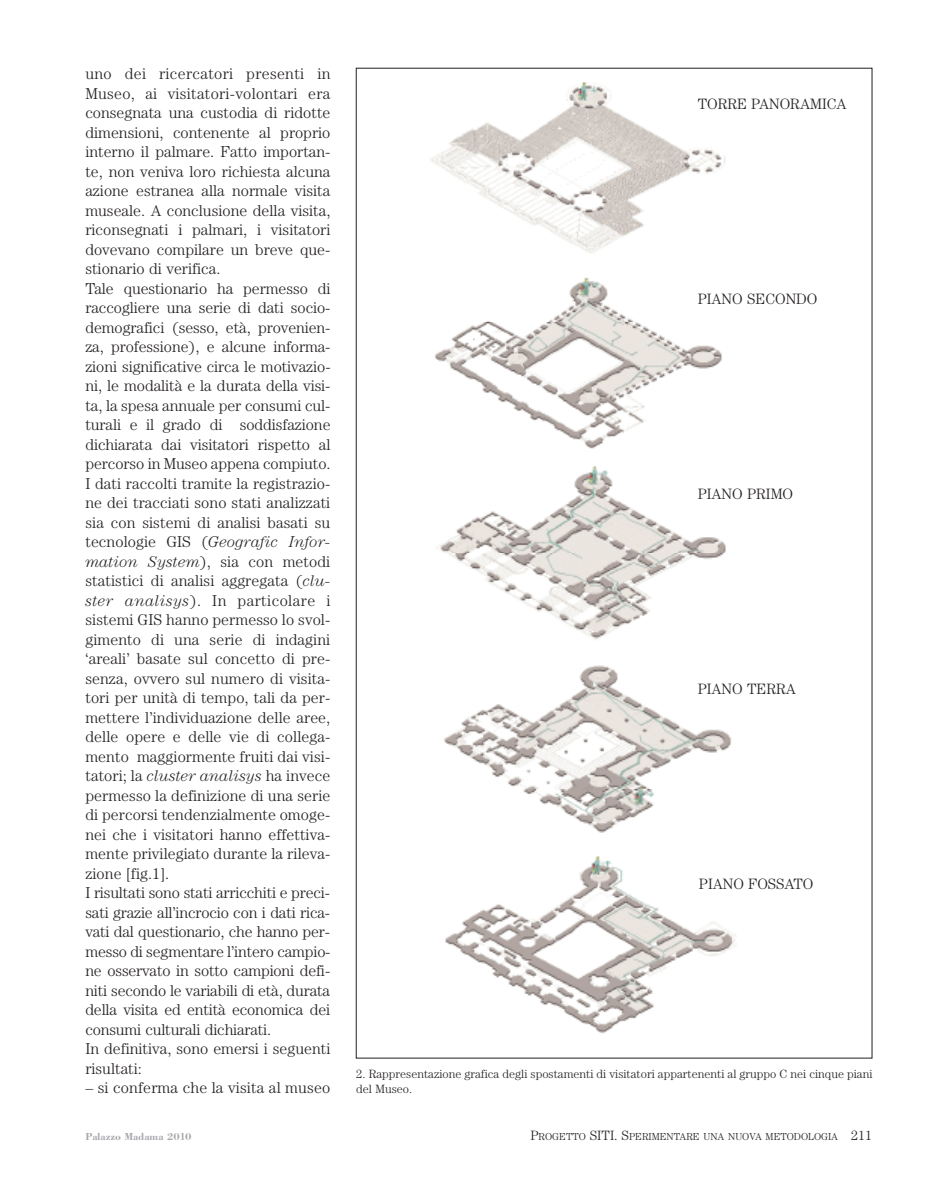
<style>
.page{position:relative;width:936px;height:1191px;background:#fff}
.page>*{position:absolute;margin:0;border:0;box-sizing:border-box;transform-origin:0 0}
.t1{font:300 15.75px/19.5px "Century";color:#231f20}
.t2{font:300 15px "Century";color:#231f20}
.t3{font:300 13.5px "Century";color:#231f20}
.t4{font:300 12px/15px "Century";color:#231f20}
.t5{font:700 10.5px "Bodoni";color:#a8a9ad}
.t6{font:300 10.2px "Century";color:#231f20}
.s1{font-style:italic}
.s2{font-size:13.5px}
</style>
<div class="page">
<img style="left:431px;top:82px;width:295px;height:171px">
<img style="left:435px;top:277px;width:287px;height:172px">
<img style="left:436px;top:466px;width:290px;height:174px">
<img style="left:444px;top:665px;width:288px;height:168px">
<img style="left:445px;top:856px;width:291px;height:178px">
<div style="left:698px;top:879px;width:124px;height:19px;background:#fff"></div>
<div style="left:697px;top:684px;width:124px;height:19px;background:#fff"></div>
<div style="left:697px;top:489px;width:124px;height:19px;background:#fff"></div>
<div style="left:697px;top:294px;width:141px;height:19px;background:#fff"></div>
<div style="left:697px;top:99px;width:153px;height:19px;background:#fff"></div>
<p class="t1" style="left:85px;top:65px;width:247px">uno dei ricercatori presenti in Museo, ai visitatori-volontari era consegnata una custodia di ridotte dimensioni, contenente al proprio interno il palmare. Fatto importan&shy;te, non veniva loro richiesta alcuna azione estranea alla normale visita museale. A conclusione della visita, riconsegnati i palmari, i visitatori dovevano compilare un breve que&shy;stionario di verifica.<br>Tale questionario ha permesso di raccogliere una serie di dati socio&shy;demografici (sesso, età, provenien&shy;za, professione), e alcune informa&shy;zioni significative circa le motivazio&shy;ni, le modalità e la durata della visi&shy;ta, la spesa annuale per consumi cul&shy;turali e il grado di soddisfazione dichiarata dai visitatori rispetto al percorso in Museo appena compiuto.<br>I dati raccolti tramite la registrazio&shy;ne dei tracciati sono stati analizzati sia con sistemi di analisi basati su tecnologie GIS (<span class="s1">Geografic Infor&shy;mation System</span>), sia con metodi statistici di analisi aggregata (<span class="s1">clu&shy;ster analisys</span>). In particolare i sistemi GIS hanno permesso lo svol&shy;gimento di una serie di indagini ‘areali’ basate sul concetto di pre&shy;senza, ovvero sul numero di visita&shy;tori per unità di tempo, tali da per&shy;mettere l’individuazione delle aree, delle opere e delle vie di collega&shy;mento maggiormente fruiti dai visi&shy;tatori; la <span class="s1">cluster analisys</span> ha invece permesso la definizione di una serie di percorsi tendenzialmente omoge&shy;nei che i visitatori hanno effettiva&shy;mente privilegiato durante la rileva&shy;zione [fig.1].<br>I risultati sono stati arricchiti e preci&shy;sati grazie all’incrocio con i dati rica&shy;vati dal questionario, che hanno per&shy;messo di segmentare l’intero campio&shy;ne osservato in sotto campioni defi&shy;niti secondo le variabili di età, durata della visita ed entità economica dei consumi culturali dichiarati.<br>In definitiva, sono emersi i seguenti risultati:</p>
<p class="t1" style="left:85px;top:1079px;width:246px">– si conferma che la visita al museo</p>
<p class="t5" style="left:85px;top:1129px;width:108px">Palazzo Madama 2010</p>
<p class="t3" style="left:851px;top:1130px;width:23px">211</p>
<p class="t2" style="left:697px;top:99px;width:150px">TORRE PANORAMICA</p>
<p class="t2" style="left:697px;top:294px;width:121px">PIANO SECONDO</p>
<p class="t2" style="left:697px;top:489px;width:97px">PIANO PRIMO</p>
<p class="t2" style="left:697px;top:684px;width:100px">PIANO TERRA</p>
<p class="t2" style="left:698px;top:879px;width:116px">PIANO FOSSATO</p>
<p class="t4" style="left:356px;top:1067px;width:517px">2. Rappresentazione grafica degli spostamenti di visitatori appartenenti al gruppo C nei cinque piani del Museo.</p>
<p class="t6" style="left:530px;top:1132px;width:309px"><span class="s2">P</span>ROGETTO <span class="s2">SITI. S</span>PERIMENTARE UNA NUOVA METODOLOGIA</p>
</div>
